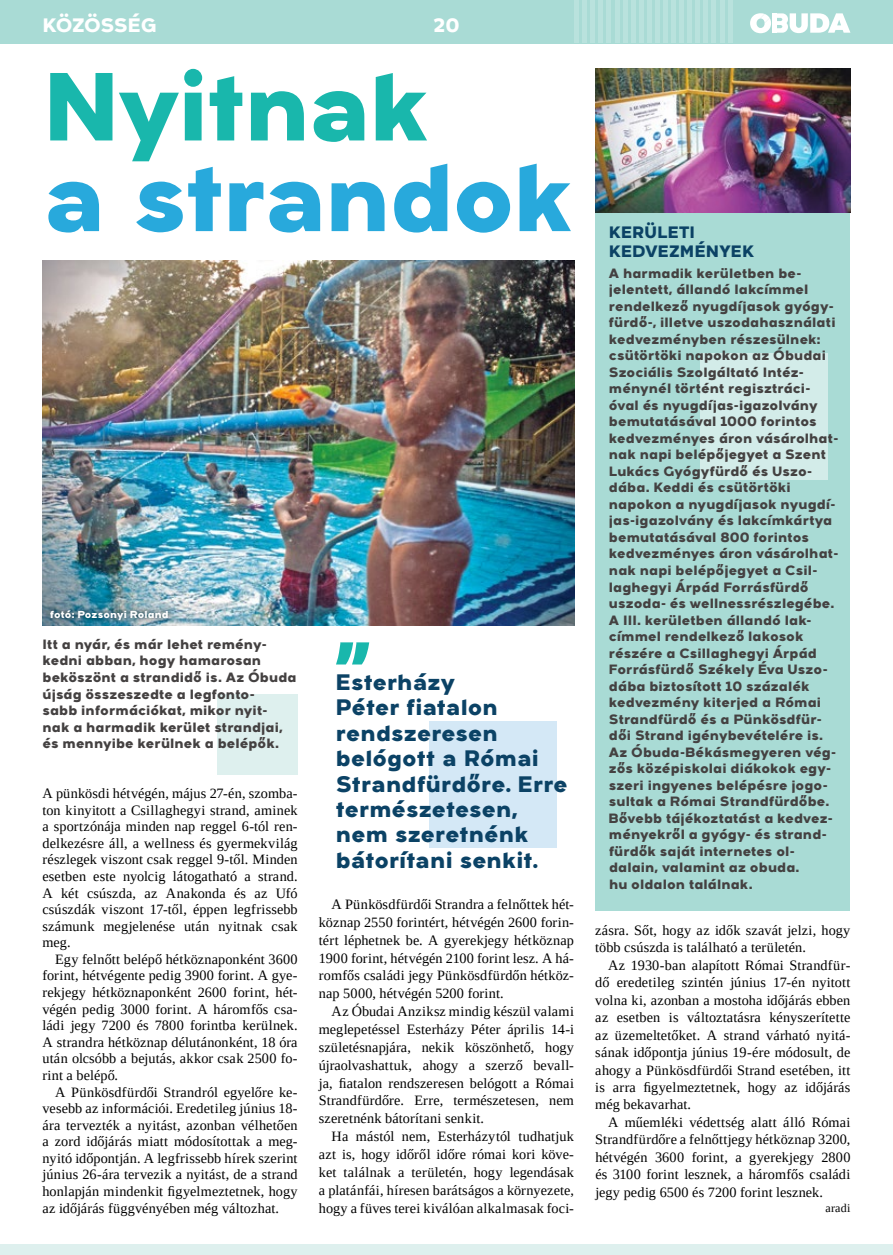
<style>
.page{position:relative;width:893px;height:1255px;background:#fff}
.page>*{position:absolute;margin:0;border:0;box-sizing:border-box;transform-origin:0 0}
.t1{font:800 96.45px "Arkibal Display";letter-spacing:-.02em;color:#28a9dc}
.t2{font:800 96.45px "Arkibal Display";letter-spacing:-.015em;color:#19b7ac}
.t3{font:800 22.35px/25.3px "Arkibal Display";letter-spacing:.005em;color:#0b4265}
.t4{font:800 19.5px "Arkibal Display";letter-spacing:-.025em;color:#fff}
.t5{font:800 16.5px/19.5px "Arkibal Display";color:#0b4265}
.t6{font:14.25px/16.5px "Liberation Serif";letter-spacing:.01em;color:#000;text-align:justify}
.t7{font:800 13.5px/16.5px "Arkibal";letter-spacing:.005em;color:#444141}
.t8{font:12px "Liberation Serif";letter-spacing:.02em;color:#000}
.t9{font:800 10.2px "Arkibal";letter-spacing:.01em;color:#fff}
</style>
<div class="page">
<div style="left:217px;top:693px;width:81px;height:81px;background:#def0ee"></div>
<div style="left:0;top:0;width:893px;height:43px;background:#a9dbd5"></div>
<svg style="left:750px;top:13px;width:100px;height:20px"></svg>
<div style="left:772px;top:13px;width:5px;height:20px;background:#fff"></div>
<div style="left:574px;top:0;width:5px;height:43px;background:#b9e2dd"></div>
<hr style="left:583px;top:0;width:4px;height:43px;background:#b9e2dd">
<hr style="left:591px;top:0;width:4px;height:43px;background:#b9e2dd">
<hr style="left:599px;top:0;width:4px;height:43px;background:#b9e2dd">
<hr style="left:607px;top:0;width:4px;height:43px;background:#b9e2dd">
<hr style="left:615px;top:0;width:4px;height:43px;background:#b9e2dd">
<hr style="left:623px;top:0;width:4px;height:43px;background:#b9e2dd">
<hr style="left:631px;top:0;width:4px;height:43px;background:#b9e2dd">
<hr style="left:639px;top:0;width:4px;height:43px;background:#b9e2dd">
<hr style="left:647px;top:0;width:4px;height:43px;background:#b9e2dd">
<hr style="left:655px;top:0;width:4px;height:43px;background:#b9e2dd">
<div style="left:663px;top:0;width:5px;height:43px;background:#b9e2dd"></div>
<div style="left:671px;top:0;width:5px;height:43px;background:#b9e2dd"></div>
<div style="left:679px;top:0;width:5px;height:43px;background:#b9e2dd"></div>
<hr style="left:688px;top:0;width:4px;height:43px;background:#b9e2dd">
<hr style="left:696px;top:0;width:4px;height:43px;background:#b9e2dd">
<hr style="left:704px;top:0;width:4px;height:43px;background:#b9e2dd">
<hr style="left:712px;top:0;width:4px;height:43px;background:#b9e2dd">
<hr style="left:720px;top:0;width:4px;height:43px;background:#b9e2dd">
<hr style="left:728px;top:0;width:4px;height:43px;background:#b9e2dd">
<div style="left:0;top:1244px;width:893px;height:10px;background:#def0ee"></div>
<div style="left:595px;top:213px;width:255px;height:697px;background:#a9dbd5"></div>
<div style="left:700px;top:353px;width:127px;height:127px;background:#d3ece9"></div>
<img style="left:43px;top:260px;width:531px;height:366px">
<div style="left:430px;top:721px;width:127px;height:127px;background:#d4e8f6"></div>
<svg style="left:336px;top:642px;width:33px;height:22px"></svg>
<img style="left:595px;top:68px;width:255px;height:145px">
<div style="left:44px;top:604px;width:131px;height:23px;background:#000;opacity:.75"></div>
<h3 class="t4" style="left:43px;top:10px;width:116px">KÖZÖSSÉG</h3>
<h3 class="t4" style="left:433px;top:10px;width:28px">20</h3>
<h1 class="t2" style="left:43px;top:35px;width:389px">Nyitnak</h1>
<h1 class="t1" style="left:43px;top:126px;width:533px">a strandok</h1>
<p class="t9" style="left:50px;top:607px;width:120px">fotó: Pozsonyi Roland</p>
<p class="t7" style="left:43px;top:635px;width:256px">Itt a nyár, és már lehet remény&shy;kedni abban, hogy hamarosan beköszönt a strandidő is. Az Óbuda újság összeszedte a legfonto-<br>sabb információkat, mikor nyit&shy;nak a harmadik kerület strandjai, és mennyibe kerülnek a belépők.</p>
<p class="t6" style="left:42px;top:785px;width:257px">A pünkösdi hétvégén, május 27-én, szomba&shy;ton kinyitott a Csillaghegyi strand, aminek a sportzónája minden nap reggel 6-tól ren&shy;delkezésre áll, a wellness és gyermekvilág részlegek viszont csak reggel 9-től. Minden esetben este nyolcig látogatható a strand.<br>A két csúszda, az Anakonda és az Ufó csúszdák viszont 17-től, éppen legfrissebb számunk megjelenése után nyitnak csak meg.</p>
<p class="t6" style="left:42px;top:950px;width:257px;text-indent:13px">Egy felnőtt belépő hétköznaponként 3600 forint, hétvégente pedig 3900 forint. A gye&shy;rekjegy hétköznaponként 2600 forint, hét&shy;végén pedig 3000 forint. A háromfős csa&shy;ládi jegy 7200 és 7800 forintba kerülnek.<br>A strandra hétköznap délutánonként, 18 óra után olcsóbb a bejutás, akkor csak 2500 fo&shy;rint a belépő.</p>
<p class="t6" style="left:42px;top:1083px;width:257px;text-indent:13px">A Pünkösdfürdői Strandról egyelőre ke&shy;vesebb az információi. Eredetileg június 18- ára tervezték a nyitást, azonban vélhetően a zord időjárás miatt módosítottak a meg&shy;nyitó időpontján. A legfrissebb hírek szerint június 26-ára tervezik a nyitást, de a strand honlapján mindenkit figyelmeztetnek, hogy az időjárás függvényében még változhat.</p>
<h2 class="t3" style="left:336px;top:668px;width:233px">Esterházy<br>Péter fiatalon rendszeresen belógott a Római<br>Strandfürdőre. Erre természetesen, nem szeretnénk bátorítani senkit.</h2>
<p class="t6" style="left:319px;top:895px;width:257px;line-height:17.9px;text-indent:13px">A Pünkösdfürdői Strandra a felnőttek hét&shy;köznap 2550 forintért, hétvégén 2600 forin&shy;tért léphetnek be. A gyerekjegy hétköznap 1900 forint, hétvégén 2100 forint lesz. A há&shy;romfős családi jegy Pünkösdfürdőn hétköz&shy;nap 5000, hétvégén 5200 forint.</p>
<p class="t6" style="left:319px;top:1002px;width:257px;line-height:17.9px;text-indent:13px">Az Óbudai Anziksz mindig készül valami meglepetéssel Esterházy Péter április 14-i születésnapjára, nekik köszönhető, hogy újraolvashattuk, ahogy a szerző bevall&shy;ja, fiatalon rendszeresen belógott a Római Strandfürdőre. Erre, természetesen, nem szeretnénk bátorítani senkit.</p>
<p class="t6" style="left:319px;top:1127px;width:257px;line-height:17.9px;text-indent:13px">Ha mástól nem, Esterházytól tudhatjuk azt is, hogy időről időre római kori köve&shy;ket találnak a területén, hogy legendásak a platánfái, híresen barátságos a környezete, hogy a füves terei kiválóan alkalmasak foci-</p>
<p class="t5" style="left:609px;top:221px;width:147px">KERÜLETI<br>KEDVEZMÉNYEK</p>
<p class="t7" style="left:609px;top:264px;width:231px">A harmadik kerületben be&shy;jelentett, állandó lakcímmel rendelkező nyugdíjasok gyógy&shy;fürdő-, illetve uszodahasználati kedvezményben részesülnek: csütörtöki napokon az Óbudai<br>Szociális Szolgáltató Intéz&shy;ménynél történt regisztráci&shy;óval és nyugdíjas-igazolvány bemutatásával 1000 forintos kedvezményes áron vásárolhat&shy;nak napi belépőjegyet a Szent<br>Lukács Gyógyfürdő és Uszo&shy;dába. Keddi és csütörtöki napokon a nyugdíjasok nyugdí&shy;jas-igazolvány és lakcímkártya bemutatásával 800 forintos kedvezményes áron vásárolhat&shy;nak napi belépőjegyet a Csil&shy;laghegyi Árpád Forrásfürdő uszoda- és wellnessrészlegébe.<br>A III. kerületben állandó lak&shy;címmel rendelkező lakosok részére a Csillaghegyi Árpád<br>Forrásfürdő Székely Éva Uszo&shy;dába biztosított 10 százalék kedvezmény kiterjed a Római<br>Strandfürdő és a Pünkösdfür&shy;dői Strand igénybevételére is.<br>Az Óbuda-Békásmegyeren vég&shy;zős középiskolai diákokok egy&shy;szeri ingyenes belépésre jogo&shy;sultak a Római Strandfürdőbe.<br>Bővebb tájékoztatást a kedvez&shy;ményekről a gyógy- és strand&shy;fürdők saját internetes ol&shy;dalain, valamint az obuda.<br>hu oldalon találnak.</p>
<p class="t6" style="left:595px;top:921px;width:257px;line-height:17.4px">zásra. Sőt, hogy az idők szavát jelzi, hogy több csúszda is található a területén.</p>
<p class="t6" style="left:595px;top:956px;width:257px;line-height:17.4px;text-indent:13px">Az 1930-ban alapított Római Strandfür&shy;dő eredetileg szintén június 17-én nyitott volna ki, azonban a mostoha időjárás ebben az esetben is változtatásra kényszerítette az üzemeltetőket. A strand várható nyitá&shy;sának időpontja június 19-ére módosult, de ahogy a Pünkösdfürdői Strand esetében, itt is arra figyelmeztetnek, hogy az időjárás még bekavarhat.</p>
<p class="t6" style="left:595px;top:1113px;width:257px;line-height:17.4px;text-indent:13px">A műemléki védettség alatt álló Római Strandfürdőre a felnőttjegy hétköznap 3200, hétvégén 3600 forint, a gyerekjegy 2800 és 3100 forint lesznek, a háromfős családi jegy pedig 6500 és 7200 forint lesznek.</p>
<p class="t8" style="left:825px;top:1200px;width:27px">aradi</p>
</div>
